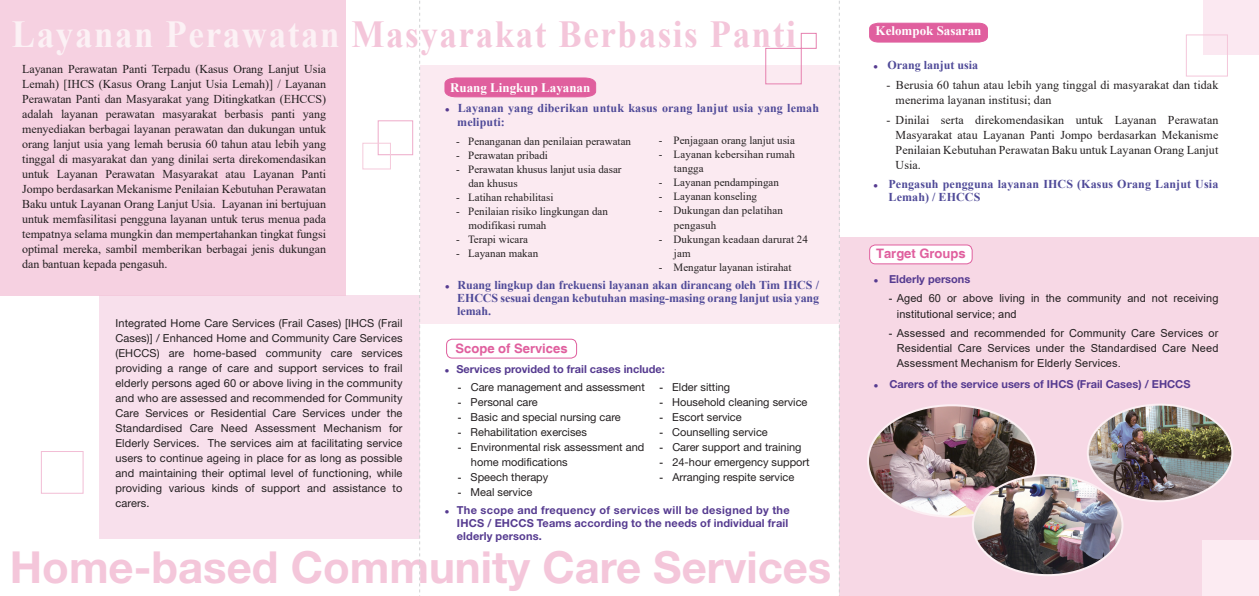
<style>
.page{position:relative;width:1259px;height:596px;background:#fff}
.page>*{position:absolute;margin:0;border:0;box-sizing:border-box;transform-origin:0 0}
.t1{font:700 44.2px "Helvetica Neue";color:#f4c6da}
.t2{font:700 38.2px "Times New Roman";letter-spacing:.045em;color:#f4c6da;scale:.92 1}
.t3{font:700 13px "Times New Roman";color:#fff}
.t4{font:700 13px "Helvetica";color:#e05f9e}
.t5{font:12px/15px "Times New Roman";letter-spacing:.005em;color:#231f20;text-align:justify}
.t6{font:700 12px/13px "Times New Roman";letter-spacing:.01em;color:#4f4a98}
.t7{font:11px/15px "Helvetica Neue";color:#231f20;text-align:justify}
.t8{font:11px/14px "Times New Roman";color:#231f20}
.t9{font:700 11px/13px "Helvetica Neue";letter-spacing:.01em;color:#563b90}
.t10{font:11px/15px "Arial";letter-spacing:.01em;color:#231f20}
.s1{color:#fcf1f5}
.s2{color:#563b90}
.s3{font-family:"Arial"}
</style>
<div class="page">
<div style="left:99px;top:295px;width:321px;height:244px;background:#f8e0ec"></div>
<div style="left:839px;top:237px;width:420px;height:358px;background:#f7d8e5"></div>
<div style="left:0;top:0;width:346px;height:295px;background:#f6d1e1"></div>
<div style="left:420px;top:65px;width:419px;height:259px;background:#fbeaf1"></div>
<div style="left:1203px;top:0;width:56px;height:55px;background:#fbe8f1"></div>
<div style="left:1202px;top:540px;width:57px;height:55px;background:#fcebf2"></div>
<div style="left:1186px;top:35px;width:41px;height:41px;border:1px solid #f4c6da"></div>
<div style="left:378px;top:120px;width:35px;height:35px;border:1px solid #eeaac9"></div>
<div style="left:41px;top:451px;width:42px;height:42px;border:1px solid #f2bdd5"></div>
<div style="left:363px;top:143px;width:28px;height:26px;border:1px solid #f5cadb"></div>
<div style="left:765px;top:48px;width:36px;height:36px;border:1px solid #e680af"></div>
<div style="left:801px;top:33px;width:15px;height:15px;border:1px solid #e680af"></div>
<svg style="left:444px;top:77px;width:152px;height:21px;background:#e269a4"></svg>
<div style="left:446px;top:338px;width:131px;height:20px;border:1px solid #e05f9e;border-radius:6px"></div>
<svg style="left:869px;top:22px;width:119px;height:21px;background:#e26ba5"></svg>
<div style="left:869px;top:245px;width:103px;height:19px;background:#fff;border-radius:6px"></div>
<div style="left:869px;top:244px;width:103px;height:20px;border:1px solid #e05f9e;border-radius:6px"></div>
<img style="left:1089px;top:406px;width:143px;height:95px">
<div style="left:1086px;top:403px;width:147px;height:99px;border:2px solid #fceff3;border-radius:50%"></div>
<img style="left:868px;top:407px;width:166px;height:109px">
<img style="left:973px;top:475px;width:149px;height:99px">
<div style="left:972px;top:474px;width:151px;height:102px;border:2px solid #fceff3;border-radius:50%"></div>
<svg style="left:839px;top:1px;width:1px;height:592px"></svg>
<svg style="left:419px;top:1px;width:1px;height:592px"></svg>
<h2 class="t2" style="left:12px;top:6px;width:853px"><span class="s1">Layanan Perawatan</span> Masyarakat Berbasis Panti</h2>
<p class="t5" style="left:22px;top:61px;width:305px">Layanan Perawatan Panti Terpadu (Kasus Orang Lanjut Usia Lemah) [IHCS (Kasus Orang Lanjut Usia Lemah)] / Layanan Perawatan Panti dan Masyarakat yang Ditingkatkan (EHCCS) adalah layanan perawatan masyarakat berbasis panti yang menyediakan berbagai layanan perawatan dan dukungan untuk orang lanjut usia yang lemah berusia 60 tahun atau lebih yang tinggal di masyarakat dan yang dinilai serta direkomendasikan untuk Layanan Perawatan Masyarakat atau Layanan Panti Jompo berdasarkan Mekanisme Penilaian Kebutuhan Perawatan Baku untuk Layanan Orang Lanjut Usia. Layanan ini bertujuan untuk memfasilitasi pengguna layanan untuk terus menua pada tempatnya selama mungkin dan mempertahankan tingkat fungsi optimal mereka, sambil memberikan berbagai jenis dukungan dan bantuan kepada pengasuh.</p>
<p class="t3" style="left:450px;top:78px;width:142px">Ruang Lingkup Layanan</p>
<p class="t6" style="left:457px;top:100px;width:363px;line-height:14px;text-indent:-12px"><span class="s2">●</span> Layanan yang diberikan untuk kasus orang lanjut usia yang lemah meliputi:</p>
<p class="t8" style="left:456px;top:134px;width:176px">- Penanganan dan penilaian perawatan</p>
<p class="t8" style="left:456px;top:148px;width:93px">- Perawatan pribadi</p>
<p class="t8" style="left:468px;top:162px;width:155px;text-indent:-12px">- Perawatan khusus lanjut usia dasar dan khusus</p>
<p class="t8" style="left:456px;top:190px;width:99px">- Latihan rehabilitasi</p>
<p class="t8" style="left:468px;top:204px;width:141px;text-indent:-12px">- Penilaian risiko lingkungan dan modifikasi rumah</p>
<p class="t8" style="left:456px;top:232px;width:73px">- Terapi wicara</p>
<p class="t8" style="left:456px;top:246px;width:83px">- Layanan makan</p>
<p class="t6" style="left:457px;top:278px;width:363px;text-align:justify;text-indent:-12px"><span class="s2">●</span> Ruang lingkup dan frekuensi layanan akan dirancang oleh Tim IHCS / EHCCS sesuai dengan kebutuhan masing-masing orang lanjut usia yang lemah.</p>
<p class="t8" style="left:659px;top:133px;width:137px">- Penjagaan orang lanjut usia</p>
<p class="t8" style="left:674px;top:147px;width:122px;text-indent:-15px">- Layanan kebersihan rumah tangga</p>
<p class="t8" style="left:659px;top:175px;width:122px">- Layanan pendampingan</p>
<p class="t8" style="left:659px;top:189px;width:100px">- Layanan konseling</p>
<p class="t8" style="left:674px;top:203px;width:111px;text-indent:-15px">- Dukungan dan pelatihan pengasuh</p>
<p class="t8" style="left:674px;top:231px;width:136px;text-indent:-15px">- Dukungan keadaan darurat 24 jam</p>
<p class="t8" style="left:659px;top:259px;width:134px">- Mengatur layanan istirahat</p>
<p class="t7" style="left:115px;top:316px;width:288px">Integrated Home Care Services (Frail Cases) [IHCS (Frail Cases)] / Enhanced Home and Community Care Services (EHCCS) are home-based community care services providing a range of care and support services to frail elderly persons aged 60 or above living in the community and who are assessed and recommended for Community Care Services or Residential Care Services under the Standardised Care Need Assessment Mechanism for Elderly Services. The services aim at facilitating service users to continue ageing in place for as long as possible and maintaining their optimal level of functioning, while providing various kinds of support and assistance to carers.</p>
<p class="t4" style="left:455px;top:340px;width:113px">Scope of Services</p>
<p class="t9" style="left:445px;top:362px;width:222px">● Services provided to frail cases include:</p>
<p class="t7" style="left:458px;top:380px;width:188px"><span class="s3">-</span> Care management and assessment</p>
<p class="t7" style="left:458px;top:395px;width:82px"><span class="s3">-</span> Personal care</p>
<p class="t7" style="left:458px;top:410px;width:164px"><span class="s3">-</span> Basic and special nursing care</p>
<p class="t7" style="left:458px;top:425px;width:131px"><span class="s3">-</span> Rehabilitation exercises</p>
<p class="t7" style="left:471px;top:440px;width:175px;text-indent:-13px"><span class="s3">-</span> Environmental risk assessment and home modifications</p>
<p class="t7" style="left:458px;top:470px;width:92px"><span class="s3">-</span> Speech therapy</p>
<p class="t7" style="left:458px;top:485px;width:76px"><span class="s3">-</span> Meal service</p>
<p class="t9" style="left:457px;top:503px;width:334px;text-indent:-12px">● The scope and frequency of services will be designed by the<br>IHCS / EHCCS Teams according to the needs of individual frail elderly persons.</p>
<p class="t7" style="left:659px;top:380px;width:72px"><span class="s3">-</span> Elder sitting</p>
<p class="t7" style="left:659px;top:395px;width:150px"><span class="s3">-</span> Household cleaning service</p>
<p class="t7" style="left:659px;top:410px;width:84px"><span class="s3">-</span> Escort service</p>
<p class="t7" style="left:659px;top:425px;width:110px"><span class="s3">-</span> Counselling service</p>
<p class="t7" style="left:659px;top:440px;width:144px"><span class="s3">-</span> Carer support and training</p>
<p class="t7" style="left:659px;top:455px;width:152px"><span class="s3">-</span> 24-hour emergency support</p>
<p class="t7" style="left:659px;top:470px;width:136px"><span class="s3">-</span> Arranging respite service</p>
<h1 class="t1" style="left:10px;top:539px;width:823px">Home-based Community Care Services</h1>
<p class="t3" style="left:875px;top:22px;width:107px">Kelompok Sasaran</p>
<p class="t6" style="left:873px;top:58px;width:106px"><span class="s2">●</span> Orang lanjut usia</p>
<p class="t5" style="left:895px;top:77px;width:324px;text-indent:-9px">- Berusia 60 tahun atau lebih yang tinggal di masyarakat dan tidak menerima layanan institusi; dan</p>
<p class="t5" style="left:895px;top:112px;width:324px;text-indent:-9px">- Dinilai serta direkomendasikan untuk Layanan Perawatan Masyarakat atau Layanan Panti Jompo berdasarkan Mekanisme Penilaian Kebutuhan Perawatan Baku untuk Layanan Orang Lanjut Usia.</p>
<p class="t6" style="left:888px;top:177px;width:331px;text-indent:-15px"><span class="s2">●</span> Pengasuh pengguna layanan IHCS (Kasus Orang Lanjut Usia<br>Lemah) / EHCCS</p>
<p class="t4" style="left:876px;top:245px;width:91px">Target Groups</p>
<p class="t9" style="left:873px;top:272px;width:98px">● Elderly persons</p>
<p class="t10" style="left:897px;top:291px;width:323px;text-indent:-8px">- Aged 60 or above living in the community and not receiving institutional service; and</p>
<p class="t10" style="left:897px;top:325px;width:323px;text-align:justify;text-indent:-8px">- Assessed and recommended for Community Care Services or Residential Care Services under the Standardised Care Need Assessment Mechanism for Elderly Services.</p>
<p class="t9" style="left:873px;top:376px;width:318px">● Carers of the service users of IHCS (Frail Cases) / EHCCS</p>
</div>
